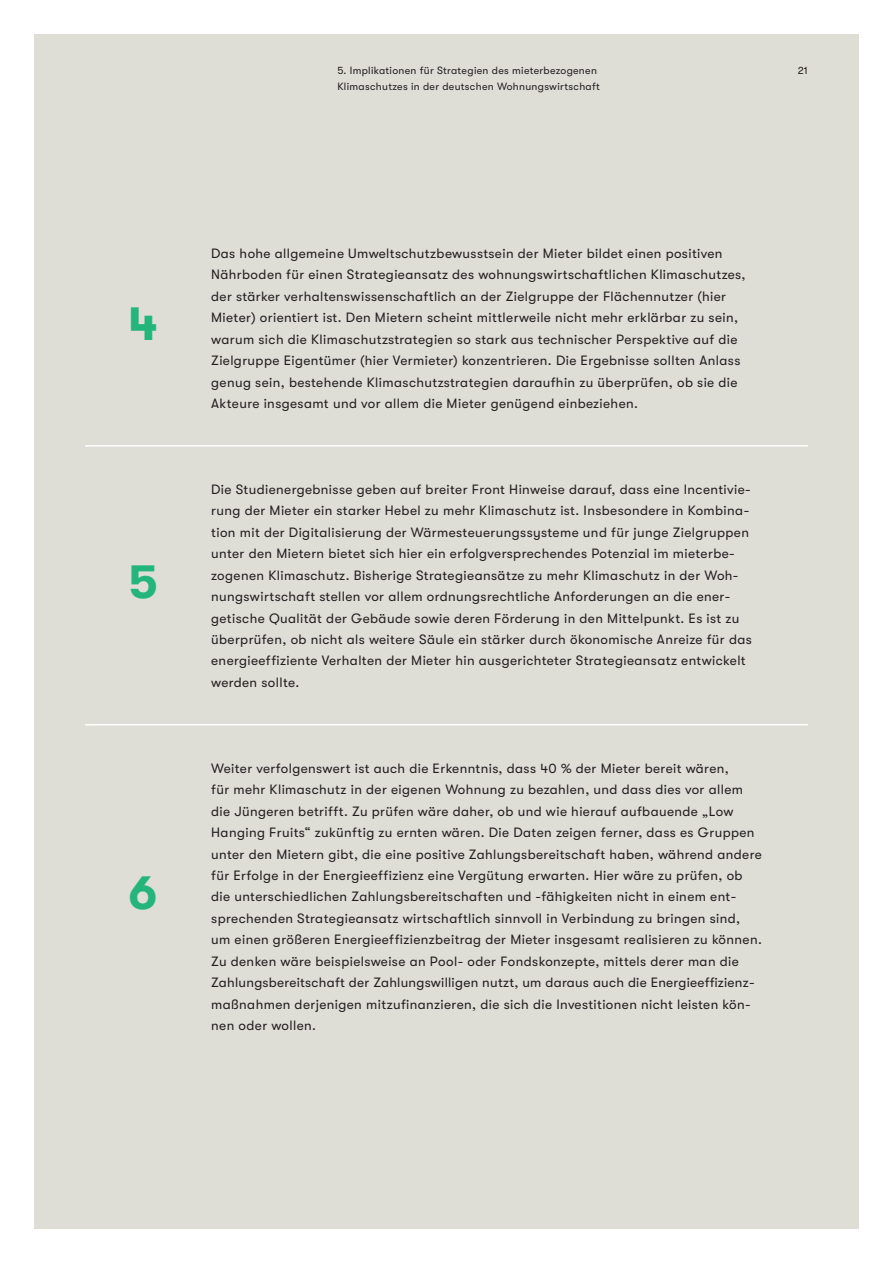
<style>
.page{position:relative;width:893px;height:1263px;background:#fff}
.page>*{position:absolute;margin:0;border:0;box-sizing:border-box;transform-origin:0 0}
.t1{font:700 48px "GT Walsheim Pro";color:#24b57b}
.t2{font:13.5px/21.5px "GT Walsheim Pro";letter-spacing:.03em;color:#231f20}
.t3{font:10.5px "GT Walsheim Pro";letter-spacing:.03em;color:#231f20}
</style>
<div class="page">
<div style="left:34px;top:34px;width:825px;height:419px;background:#deddd6"></div>
<div style="left:34px;top:451px;width:825px;height:287px;background:#deddd6"></div>
<div style="left:34px;top:730px;width:825px;height:499px;background:#deddd6"></div>
<hr style="left:85px;top:445px;width:723px;height:2px;background:#fff">
<hr style="left:85px;top:724px;width:723px;height:1px;background:#fff">
<p class="t3" style="left:337px;top:64px;width:261px">5. Implikationen für Strategien des mieterbezogenen</p>
<p class="t3" style="left:798px;top:64px;width:12px">21</p>
<p class="t3" style="left:337px;top:81px;width:264px">Klimaschutzes in der deutschen Wohnungswirtschaft</p>
<h1 class="t1" style="left:129px;top:297px;width:31px">4</h1>
<h1 class="t1" style="left:129px;top:554px;width:31px">5</h1>
<h1 class="t1" style="left:129px;top:865px;width:30px">6</h1>
<p class="t2" style="left:211px;top:242px;width:536px">Das hohe allgemeine Umweltschutzbewusstsein der Mieter bildet einen positiven Nährboden für einen Strategieansatz des wohnungswirtschaftlichen Klimaschutzes, der stärker verhaltenswissenschaftlich an der Zielgruppe der Flächennutzer (hier Mieter) orientiert ist. Den Mietern scheint mittlerweile nicht mehr erklärbar zu sein, warum sich die Klimaschutzstrategien so stark aus technischer Perspektive auf die Zielgruppe Eigentümer (hier Vermieter) konzentrieren. Die Ergebnisse sollten Anlass genug sein, bestehende Klimaschutzstrategien daraufhin zu überprüfen, ob sie die Akteure insgesamt und vor allem die Mieter genügend einbeziehen.</p>
<p class="t2" style="left:211px;top:478px;width:542px">Die Studienergebnisse geben auf breiter Front Hinweise darauf, dass eine Incentivie&shy;rung der Mieter ein starker Hebel zu mehr Klimaschutz ist. Insbesondere in Kombina&shy;tion mit der Digitalisierung der Wärmesteuerungssysteme und für junge Zielgruppen unter den Mietern bietet sich hier ein erfolgversprechendes Potenzial im mieterbe&shy;zogenen Klimaschutz. Bisherige Strategieansätze zu mehr Klimaschutz in der Woh&shy;nungswirtschaft stellen vor allem ordnungsrechtliche Anforderungen an die ener&shy;getische Qualität der Gebäude sowie deren Förderung in den Mittelpunkt. Es ist zu überprüfen, ob nicht als weitere Säule ein stärker durch ökonomische Anreize für das energieeffiziente Verhalten der Mieter hin ausgerichteter Strategieansatz entwickelt werden sollte.</p>
<p class="t2" style="left:211px;top:757px;width:552px">Weiter verfolgenswert ist auch die Erkenntnis, dass 40 % der Mieter bereit wären,<br>für mehr Klimaschutz in der eigenen Wohnung zu bezahlen, und dass dies vor allem die Jüngeren betrifft. Zu prüfen wäre daher, ob und wie hierauf aufbauende „Low Hanging Fruits“ zukünftig zu ernten wären. Die Daten zeigen ferner, dass es Gruppen unter den Mietern gibt, die eine positive Zahlungsbereitschaft haben, während andere für Erfolge in der Energieeffizienz eine Vergütung erwarten. Hier wäre zu prüfen, ob die unterschiedlichen Zahlungsbereitschaften und -fähigkeiten nicht in einem ent&shy;sprechenden Strategieansatz wirtschaftlich sinnvoll in Verbindung zu bringen sind, um einen größeren Energieeffizienzbeitrag der Mieter insgesamt realisieren zu können.<br>Zu denken wäre beispielsweise an Pool- oder Fondskonzepte, mittels derer man die Zahlungsbereitschaft der Zahlungswilligen nutzt, um daraus auch die Energieeffizienz&shy;maßnahmen derjenigen mitzufinanzieren, die sich die Investitionen nicht leisten kön&shy;nen oder wollen.</p>
</div>
